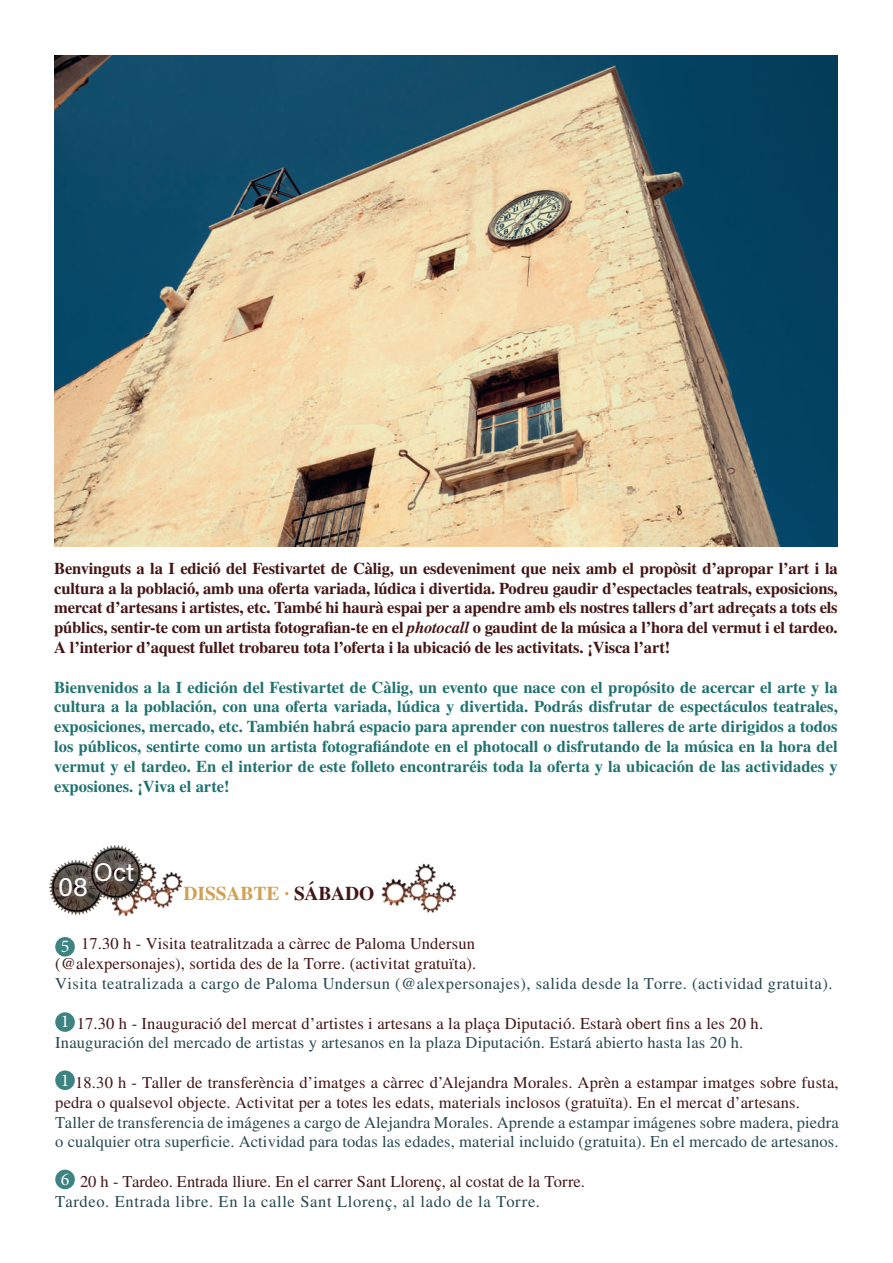
<style>
.page{position:relative;width:893px;height:1263px;background:#fff}
.page>*{position:absolute;margin:0;border:0;box-sizing:border-box;transform-origin:0 0}
.t1{font:27px "Acumin Variable Concept";color:#fff}
.t2{font:25.5px "Acumin Variable Concept";color:#fff}
.t3{font:700 19.5px "STIX General";color:#d1a052}
.t4{font:18px "Minion Pro";color:#fff}
.t5{font:16.5px/19.8px "STIX General";letter-spacing:.01em;color:#441515}
.t6{font:700 16.5px/19.8px "STIX General";color:#1e726f;text-align:justify}
.t7{font:700 16.5px/19.8px "STIX General";letter-spacing:-.01em;color:#441515;text-align:justify}
.t8{font:16.5px/19.8px "STIX General";letter-spacing:.01em;color:#284950}
.t9{font:16.5px "STIX General";letter-spacing:.03em;color:#284950}
.t10{font:16.5px "STIX General";letter-spacing:.04em;color:#284950}
.s1{font-style:italic}
.s2{color:#441515}
.s3{font-family:"Minion Pro";font-size:18px;color:#fff}
.s4{color:#284950}
</style>
<div class="page">
<img style="left:54px;top:55px;width:784px;height:491px">
<img style="left:120px;top:871px;width:63px;height:46px">
<img style="left:49px;top:860px;width:71px;height:56px">
<img style="left:75px;top:845px;width:84px;height:66px">
<img style="left:381px;top:863px;width:76px;height:50px">
<div style="left:55px;top:937px;width:20px;height:19px;background:#3c8381;border-radius:50%"></div>
<div style="left:55px;top:1012px;width:20px;height:20px;background:#3c8381;border-radius:50%"></div>
<div style="left:55px;top:1070px;width:20px;height:20px;background:#3c8381;border-radius:50%"></div>
<div style="left:55px;top:1169px;width:20px;height:20px;background:#3c8381;border-radius:50%"></div>
<p class="t7" style="left:54px;top:559px;width:785px">Benvinguts a la I edició del Festivartet de Càlig, un esdeveniment que neix amb el propòsit d’apropar l’art i la cultura a la població, amb una oferta variada, lúdica i divertida. Podreu gaudir d’espectacles teatrals, exposicions, mercat d’artesans i artistes, etc. També hi haurà espai per a apendre amb els nostres tallers d’art adreçats a tots els públics, sentir-te com un artista fotografian-te en el <span class="s1">photocall</span> o gaudint de la música a l’hora del vermut i el tardeo.<br>A l’interior d’aquest fullet trobareu tota l’oferta i la ubicació de les activitats. ¡Visca l’art!</p>
<p class="t6" style="left:54px;top:678px;width:785px">Bienvenidos a la I edición del Festivartet de Càlig, un evento que nace con el propósito de acercar el arte y la cultura a la población, con una oferta variada, lúdica y divertida. Podrás disfrutar de espectáculos teatrales, exposiciones, mercado, etc. También habrá espacio para aprender con nuestros talleres de arte dirigidos a todos los públicos, sentirte como un artista fotografiándote en el photocall o disfrutando de la música en la hora del vermut y el tardeo. En el interior de este folleto encontraréis toda la oferta y la ubicación de las actividades y exposiones. ¡Viva el arte!</p>
<h2 class="t2" style="left:94px;top:854px;width:41px">Oct</h2>
<h1 class="t1" style="left:58px;top:868px;width:31px">08</h1>
<p class="t3" style="left:183px;top:879px;width:192px">DISSABTE · <span class="s2">SÁBADO</span></p>
<p class="t5" style="left:55px;top:935px;width:422px;text-align:right">17.30 h - Visita teatralitzada a càrrec de Paloma Undersun (@alexpersonajes), sortida des de la Torre. (activitat gratuïta).</p>
<p class="t9" style="left:55px;top:972px;width:779px">Visita teatralizada a cargo de Paloma Undersun (@alexpersonajes), salida desde la Torre. (actividad gratuita).</p>
<p class="t5" style="left:55px;top:1014px;width:709px;text-indent:5px"><span class="s3">1</span> 17.30 h - Inauguració del mercat d’artistes i artesans a la plaça Diputació. Estarà obert fins a les 20 h.<br><span class="s4">Inauguración del mercado de artistas y artesanos en la plaza Diputación. Estará abierto hasta las 20 h.</span></p>
<p class="t5" style="left:55px;top:1073px;width:785px;text-indent:20px">18.30 h - Taller de transferència d’imatges a càrrec d’Alejandra Morales. Aprèn a estampar imatges sobre fusta, pedra o qualsevol objecte. Activitat per a totes les edats, materials inclosos (gratuïta). En el mercat d’artesans.</p>
<p class="t8" style="left:55px;top:1113px;width:785px">Taller de transferencia de imágenes a cargo de Alejandra Morales. Aprende a estampar imágenes sobre madera, piedra o cualquier otra superficie. Actividad para todas las edades, material incluido (gratuita). En el mercado de artesanos.</p>
<p class="t5" style="left:80px;top:1172px;width:506px">20 h - Tardeo. Entrada lliure. En el carrer Sant Llorenç, al costat de la Torre.</p>
<p class="t10" style="left:55px;top:1190px;width:486px">Tardeo. Entrada libre. En la calle Sant Llorenç, al lado de la Torre.</p>
<p class="t4" style="left:61px;top:934px;width:10px">5</p>
<p class="t4" style="left:61px;top:1068px;width:10px">1</p>
<p class="t4" style="left:61px;top:1167px;width:10px">6</p>
</div>
